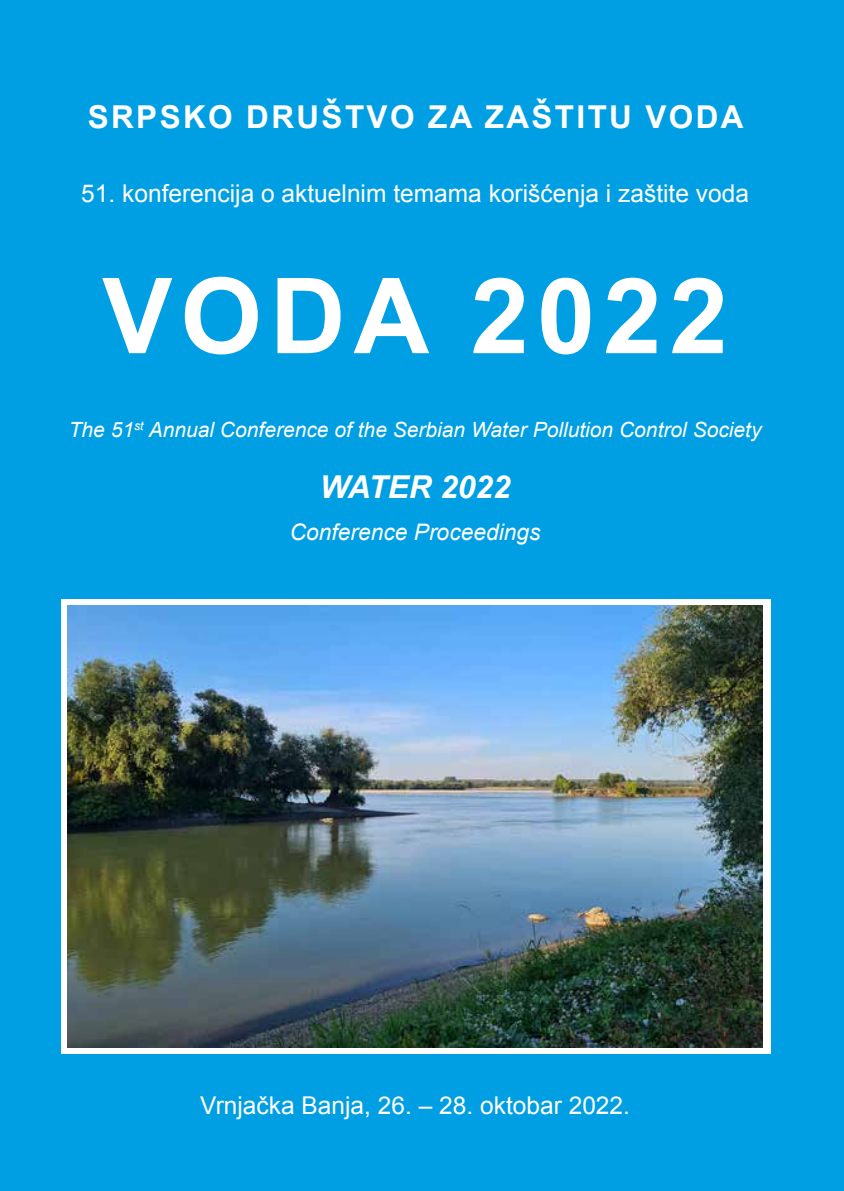
<style>
.page{position:relative;width:844px;height:1191px;background:#fff}
.page>*{position:absolute;margin:0;border:0;box-sizing:border-box;transform-origin:0 0}
.t1{font:700 105px "Arial";letter-spacing:.075em;color:#fff}
.t2{font:700 31.5px "Arial";letter-spacing:.075em;color:#fff}
.t3{font:italic 700 31.5px "Arial";color:#fff}
.t4{font:24.5px "Arial";color:#fff}
.t5{font:italic 22.75px "Arial";color:#fff}
.t6{font:italic 21px "Arial";color:#fff}
</style>
<div class="page">
<div style="left:0;top:0;width:843px;height:1191px;background:#009fe3"></div>
<svg style="left:61px;top:600px;width:709px;height:454px;fill:#fff"></svg>
<img style="left:67px;top:606px;width:694px;height:441px">
<p class="t2" style="left:88px;top:96px;width:657px">SRPSKO DRUŠTVO ZA ZAŠTITU VODA</p>
<p class="t4" style="left:81px;top:177px;width:669px">51. konferencija o aktuelnim temama korišćenja i zaštite voda</p>
<h1 class="t1" style="left:102px;top:246px;width:627px">VODA 2022</h1>
<p class="t6" style="left:69px;top:416px;width:694px">The 51<sup>st</sup> Annual Conference of the Serbian Water Pollution Control Society</p>
<p class="t3" style="left:320px;top:466px;width:192px">WATER 2022</p>
<p class="t5" style="left:290px;top:517px;width:252px">Conference Proceedings</p>
<p class="t4" style="left:200px;top:1089px;width:431px">Vrnjačka Banja, 26. – 28. oktobar 2022.</p>
</div>
